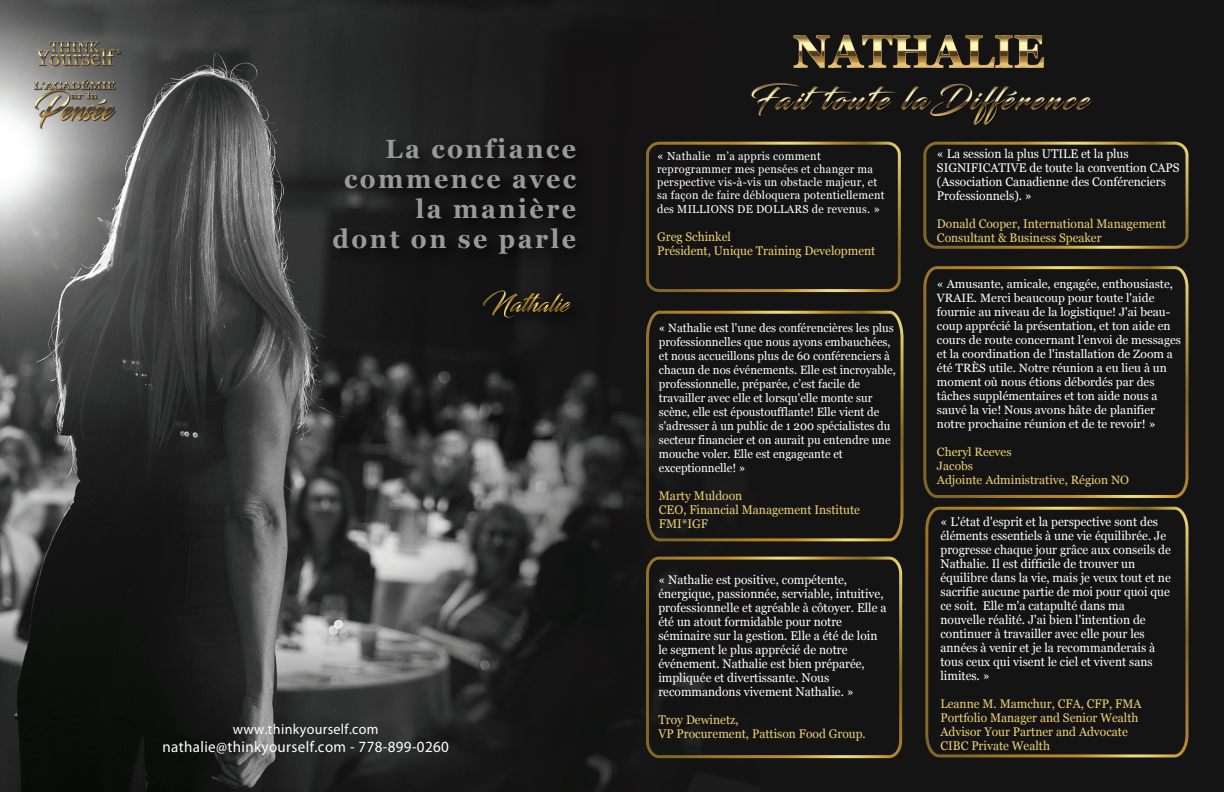
<style>
.page{position:relative;width:1224px;height:792px;background:#fff}
.page>*{position:absolute;margin:0;border:0;box-sizing:border-box;transform-origin:0 0}
.t1{font:700 26.3px/30px "Georgia";letter-spacing:.1em;color:#999;text-align:right;scale:.95 1}
.t2{font:15.6px "Myriad Pro";letter-spacing:.025em;color:#fff;scale:.96 1}
.t3{font:14.6px "Myriad Pro";letter-spacing:.025em;color:#fff;scale:.96 1}
.t4{font:12.5px/14px "Georgia";color:#fff;scale:.96 1}
.t5{font:12.5px/14px "Georgia";color:#eed173;scale:.96 1}
.t6{font:12px/14px "Georgia";color:#fff;scale:.96 1}
.t7{font:12px/14px "Georgia";color:#fff}
.t8{font:12px/14px "Georgia";color:#eed173}
.t9{font:11.5px/13.3px "Georgia";letter-spacing:.025em;color:#fff;scale:.96 1}
.s1{font-size:12px}
</style>
<div class="page">
<img style="left:0;top:0;width:1224px;height:792px">
<div style="left:475px;top:283px;width:119px;height:57px;background:#151415"></div>
<svg style="left:483px;top:291px;width:89px;height:26px;background:#372f1c"></svg>
<img style="left:324px;top:127px;width:277px;height:151px">
<div style="left:646px;top:142px;width:255px;height:150px;border:3px solid #fff;border-radius:12px"></div>
<div style="left:644px;top:309px;width:261px;height:234px;background:#151414"></div>
<div style="left:924px;top:505px;width:266px;height:254px;background:#151414"></div>
<div style="left:922px;top:265px;width:268px;height:234px;background:#151414"></div>
<div style="left:644px;top:555px;width:260px;height:205px;background:#151414"></div>
<div style="left:923px;top:142px;width:265px;height:107px;border:3px solid #fff;border-radius:12px"></div>
<img style="left:36px;top:41px;width:86px;height:26px">
<img style="left:34px;top:80px;width:82px;height:57px">
<img style="left:751px;top:32px;width:342px;height:95px">
<h1 class="t1" style="left:332px;top:132px;width:258px">La confiance commence avec la manière<br>dont on se parle</h1>
<p class="t3" style="left:233px;top:720px;width:153px">www.thinkyourself.com</p>
<p class="t2" style="left:163px;top:737px;width:300px">nathalie@thinkyourself.com - 778-899-0260</p>
<p class="t9" style="left:657px;top:148px;width:238px"><span class="s1">«</span> Nathalie m’a appris comment reprogrammer mes pensées et changer ma perspective vis-à-vis un obstacle majeur, et sa façon de faire débloquera potentiellement des MILLIONS DE DOLLARS de revenus. <span class="s1">»</span></p>
<p class="t5" style="left:657px;top:229px;width:229px">Greg Schinkel<br>Président, Unique Training Development</p>
<p class="t6" style="left:659px;top:320px;width:248px">« Nathalie est l'une des conférencières les plus professionnelles que nous ayons embauchées, et nous accueillons plus de 60 conférenciers à chacun de nos événements. Elle est incroyable, professionnelle, préparée, c’est facile de travailler avec elle et lorsqu'elle monte sur scène, elle est époustoufflante! Elle vient de s'adresser à un public de 1 200 spécialistes du secteur financier et on aurait pu entendre une mouche voler. Elle est engageante et exceptionnelle! »</p>
<p class="t5" style="left:659px;top:488px;width:211px">Marty Muldoon<br>CEO, Financial Management Institute<br>FMI*IGF</p>
<p class="t4" style="left:658px;top:572px;width:239px">« Nathalie est positive, compétente, énergique, passionnée, serviable, intuitive, professionnelle et agréable à côtoyer. Elle a été un atout formidable pour notre séminaire sur la gestion. Elle a été de loin le segment le plus apprécié de notre événement. Nathalie est bien préparée, impliquée et divertissante. Nous recommandons vivement Nathalie. »</p>
<p class="t5" style="left:658px;top:712px;width:218px">Troy Dewinetz,<br>VP Procurement, Pattison Food Group.</p>
<p class="t4" style="left:937px;top:146px;width:254px">« La session la plus UTILE et la plus SIGNIFICATIVE de toute la convention CAPS (Association Canadienne des Conférenciers Professionnels). »</p>
<p class="t5" style="left:937px;top:216px;width:240px">Donald Cooper, International Management<br>Consultant &amp; Business Speaker</p>
<p class="t7" style="left:937px;top:276px;width:246px">« Amusante, amicale, engagée, enthousiaste, VRAIE. Merci beaucoup pour toute l'aide fournie au niveau de la logistique! J'ai beau&shy;coup apprécié la présentation, et ton aide en cours de route concernant l'envoi de messages et la coordination de l'installation de Zoom a été TRÈS utile. Notre réunion a eu lieu à un moment où nous étions débordés par des tâches supplémentaires et ton aide nous a sauvé la vie! Nous avons hâte de planifier notre prochaine réunion et de te revoir! »</p>
<p class="t8" style="left:937px;top:444px;width:194px">Cheryl Reeves<br>Jacobs<br>Adjointe Administrative, Région NO</p>
<p class="t4" style="left:941px;top:514px;width:241px">« L'état d'esprit et la perspective sont des éléments essentiels à une vie équilibrée. Je progresse chaque jour grâce aux conseils de Nathalie. Il est difficile de trouver un équilibre dans la vie, mais je veux tout et ne sacrifie aucune partie de moi pour quoi que ce soit. Elle m'a catapulté dans ma nouvelle réalité. J'ai bien l'intention de continuer à travailler avec elle pour les années à venir et je la recommanderais à tous ceux qui visent le ciel et vivent sans limites. »</p>
<p class="t5" style="left:941px;top:696px;width:211px">Leanne M. Mamchur, CFA, CFP, FMA<br>Portfolio Manager and Senior Wealth<br>Advisor Your Partner and Advocate<br>CIBC Private Wealth</p>
</div>
